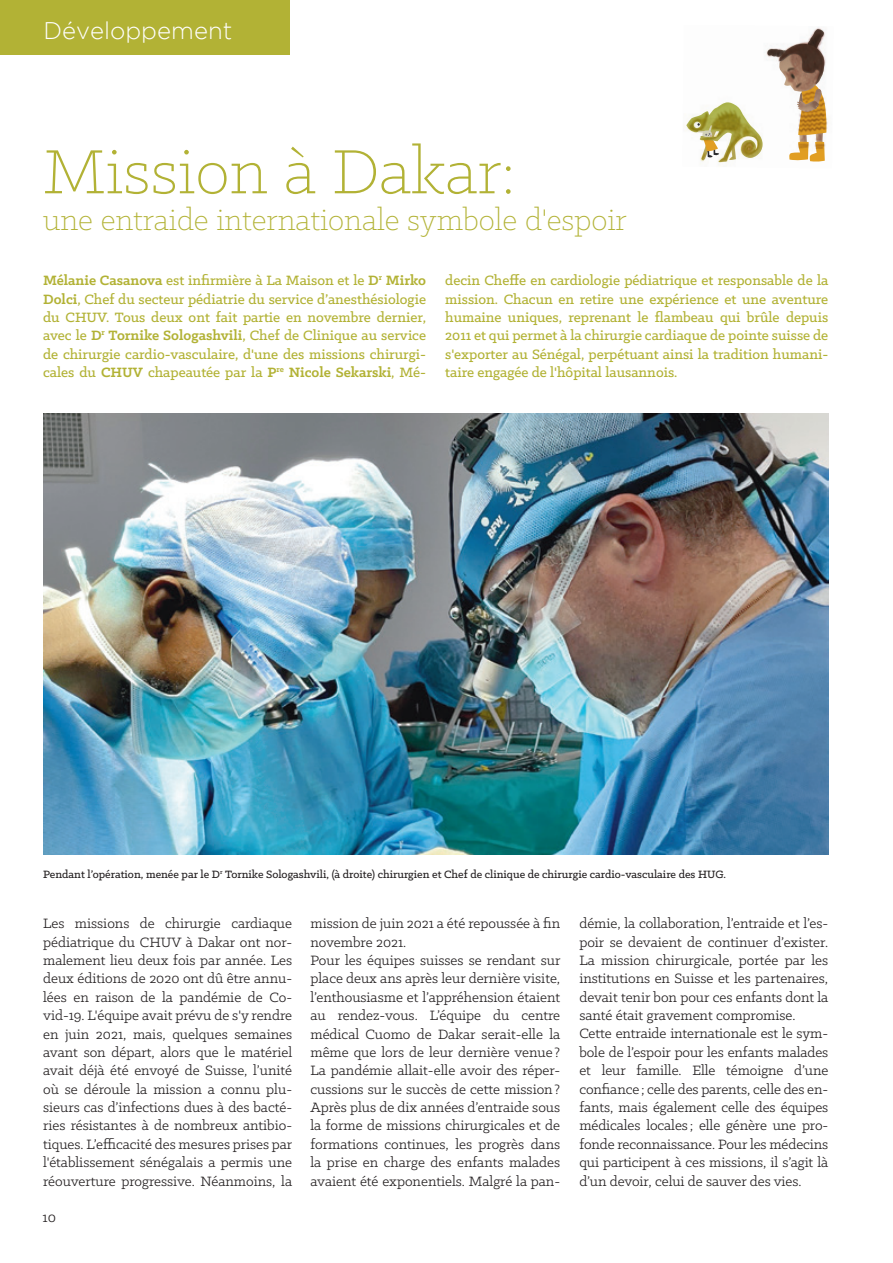
<style>
.page{position:relative;width:893px;height:1263px;background:#fff}
.page>*{position:absolute;margin:0;border:0;box-sizing:border-box;transform-origin:0 0}
.t1{font:300 70.5px "Klinic Slab";color:#b2b235}
.t2{font:300 33px "Klinic Slab";color:#b2b235}
.t3{font:300 24px "Gotham";color:#fff}
.t4{font:15.6px "Klinic Slab";color:#231f20}
.t5{font:15.3px/18.5px "Klinic Slab";color:#231f20}
.t6{font:500 15.3px/18.3px "Klinic Slab";color:#b2b235;text-align:justify}
.t7{font:500 12px "Klinic Slab";color:#231f20}
.s1{font-weight:700}
</style>
<div class="page">
<img style="left:684px;top:27px;width:144px;height:139px">
<img style="left:43px;top:414px;width:785px;height:441px">
<div style="left:0;top:0;width:289px;height:55px;background:#b2b235"></div>
<h3 class="t3" style="left:43px;top:18px;width:190px">Développement</h3>
<h1 class="t1" style="left:43px;top:128px;width:473px">Mission à Dakar:</h1>
<h2 class="t2" style="left:43px;top:199px;width:585px">une entraide internationale symbole d'espoir</h2>
<p class="t6" style="left:43px;top:271px;width:384px"><span class="s1">Mélanie Casanova</span> est infirmière à La Maison et le <span class="s1">D</span><sup>r</sup> <span class="s1">Mirko Dolci</span>, Chef du secteur pédiatrie du service d’anesthésiologie du CHUV. Tous deux ont fait partie en novembre dernier, avec le <span class="s1">D</span><sup>r</sup> <span class="s1">Tornike Sologashvili</span>, Chef de Clinique au service de chirurgie cardio-vasculaire, d'une des missions chirurgi&shy;cales du <span class="s1">CHUV</span> chapeautée par la <span class="s1">P</span><sup>re</sup> <span class="s1">Nicole Sekarski</span>, Mé-</p>
<p class="t6" style="left:445px;top:271px;width:385px">decin Cheffe en cardiologie pédiatrique et responsable de la mission. Chacun en retire une expérience et une aventure humaine uniques, reprenant le flambeau qui brûle depuis 2011 et qui permet à la chirurgie cardiaque de pointe suisse de s'exporter au Sénégal, perpétuant ainsi la tradition humani&shy;taire engagée de l'hôpital lausannois.</p>
<p class="t7" style="left:43px;top:866px;width:684px">Pendant l’opération, menée par le D<sup>r</sup> Tornike Sologashvili, (à droite) chirurgien et Chef de clinique de chirurgie cardio-vasculaire des HUG.</p>
<p class="t5" style="left:43px;top:914px;width:251px;text-align:justify">Les missions de chirurgie cardiaque pédiatrique du CHUV à Dakar ont nor&shy;malement lieu deux fois par année. Les deux éditions de 2020 ont dû être annu&shy;lées en raison de la pandémie de Co&shy;vid-19. L'équipe avait prévu de s'y rendre en juin 2021, mais, quelques semaines avant son départ, alors que le matériel avait déjà été envoyé de Suisse, l’unité où se déroule la mission a connu plu&shy;sieurs cas d’infections dues à des bacté&shy;ries résistantes à de nombreux antibio&shy;tiques. L’efficacité des mesures prises par l'établissement sénégalais a permis une réouverture progressive. Néanmoins, la</p>
<p class="t5" style="left:310px;top:914px;width:251px">mission de juin 2021 a été repoussée à fin novembre 2021.<br>Pour les équipes suisses se rendant sur place deux ans après leur dernière visite, l’enthousiasme et l’appréhension étaient au rendez-vous. L’équipe du centre médical Cuomo de Dakar serait-elle la même que lors de leur dernière venue ?<br>La pandémie allait-elle avoir des réper&shy;cussions sur le succès de cette mission?<br>Après plus de dix années d’entraide sous la forme de missions chirurgicales et de formations continues, les progrès dans la prise en charge des enfants malades avaient été exponentiels. Malgré la pan-</p>
<p class="t4" style="left:43px;top:1208px;width:15px">10</p>
<p class="t5" style="left:579px;top:914px;width:250px">démie, la collaboration, l’entraide et l’es&shy;poir se devaient de continuer d’exister.<br>La mission chirurgicale, portée par les institutions en Suisse et les partenaires, devait tenir bon pour ces enfants dont la santé était gravement compromise.<br>Cette entraide internationale est le sym&shy;bole de l’espoir pour les enfants malades et leur famille. Elle témoigne d’une confiance ; celle des parents, celle des en&shy;fants, mais également celle des équipes médicales locales; elle génère une pro&shy;fonde reconnaissance. Pour les médecins qui participent à ces missions, il s’agit là d’un devoir, celui de sauver des vies.</p>
</div>
